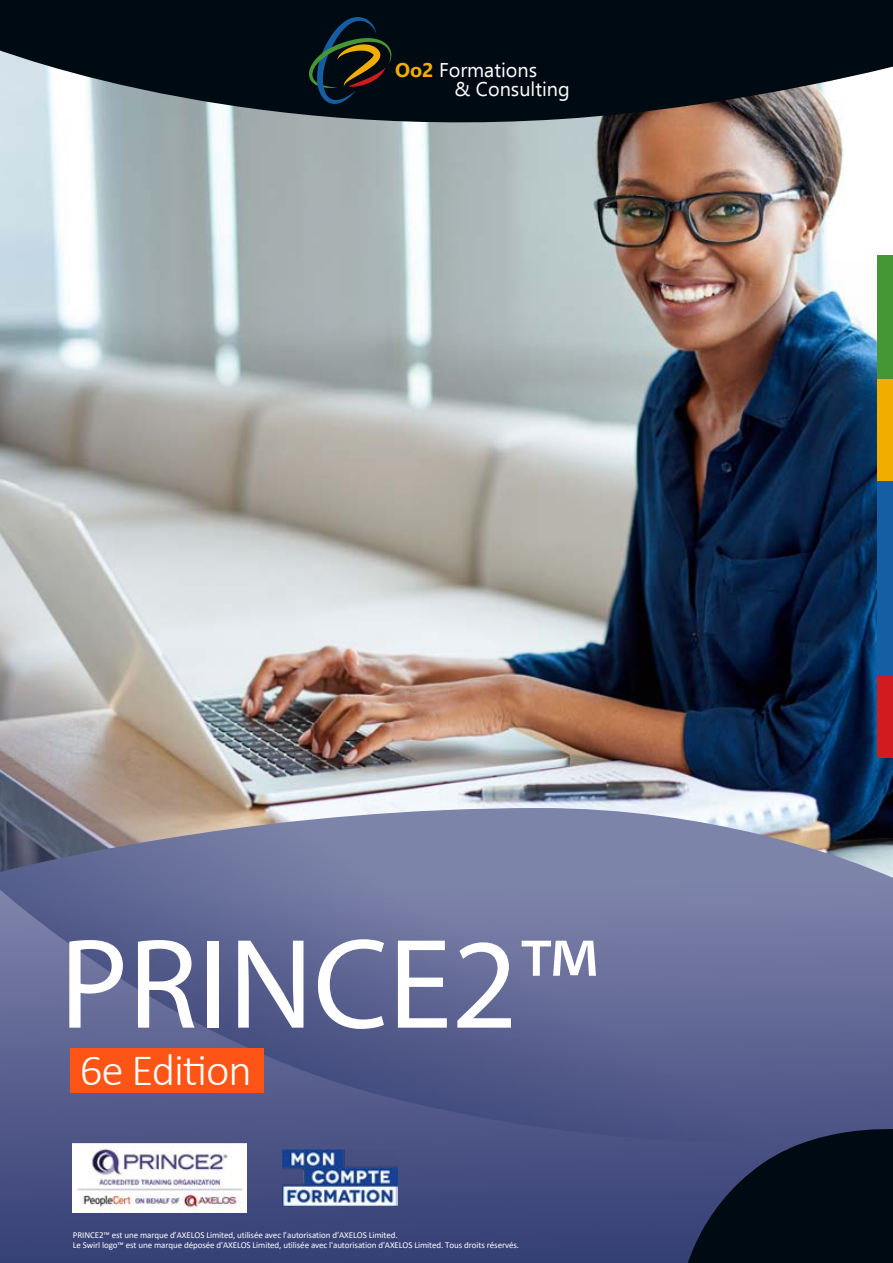
<style>
.page{position:relative;width:893px;height:1263px;background:#fff}
.page>*{position:absolute;margin:0;border:0;box-sizing:border-box;transform-origin:0 0}
.t1{font:129px "Myriad Pro";color:#fff}
.t2{font:300 45px "Calibri";letter-spacing:-.025em;color:#fff}
.t3{font:19.8px/18.3px "Ebrima";color:#fff}
.t4{font:9px/10.5px "Calibri";letter-spacing:-.01em;color:#fff}
.s1{font-weight:700;color:#f1ae00}
</style>
<div class="page">
<img style="left:0;top:141px;width:878px;height:331px">
<svg style="left:0;top:1145px;width:683px;height:118px;background:#3f487c"></svg>
<svg style="left:683px;top:1145px;width:210px;height:118px;background:#0e1829"></svg>
<img style="left:0;top:472px;width:893px;height:673px">
<img style="left:73px;top:1143px;width:173px;height:69px">
<div style="left:70px;top:1048px;width:194px;height:45px;background:#fe5516"></div>
<svg style="left:0;top:0;width:893px;height:141px;background:#373e43"></svg>
<div style="left:878px;top:255px;width:15px;height:124px;background:#459635"></div>
<div style="left:878px;top:379px;width:15px;height:103px;background:#f1ae00"></div>
<div style="left:878px;top:482px;width:15px;height:195px;background:#165ea3"></div>
<div style="left:878px;top:677px;width:15px;height:81px;background:#d21b1f"></div>
<svg style="left:309px;top:17px;width:82px;height:87px;background:#192420"></svg>
<img style="left:283px;top:1149px;width:114px;height:57px">
<h3 class="t3" style="left:455px;top:60px;width:117px;text-indent:-59px"><span class="s1">Oo2</span> Formations<br>&amp; Consulting</h3>
<h1 class="t1" style="left:60px;top:905px;width:540px">PRINCE2™</h1>
<h2 class="t2" style="left:80px;top:1042px;width:174px">6e Edition</h2>
<p class="t4" style="left:73px;top:1229px;width:448px">PRINCE2™ est une marque d’AXELOS Limited, utilisée avec l’autorisation d’AXELOS Limited.<br>Le Swirl logo™ est une marque déposée d'AXELOS Limited, utilisée avec l'autorisation d'AXELOS Limited. Tous droits réservés.</p>
</div>
